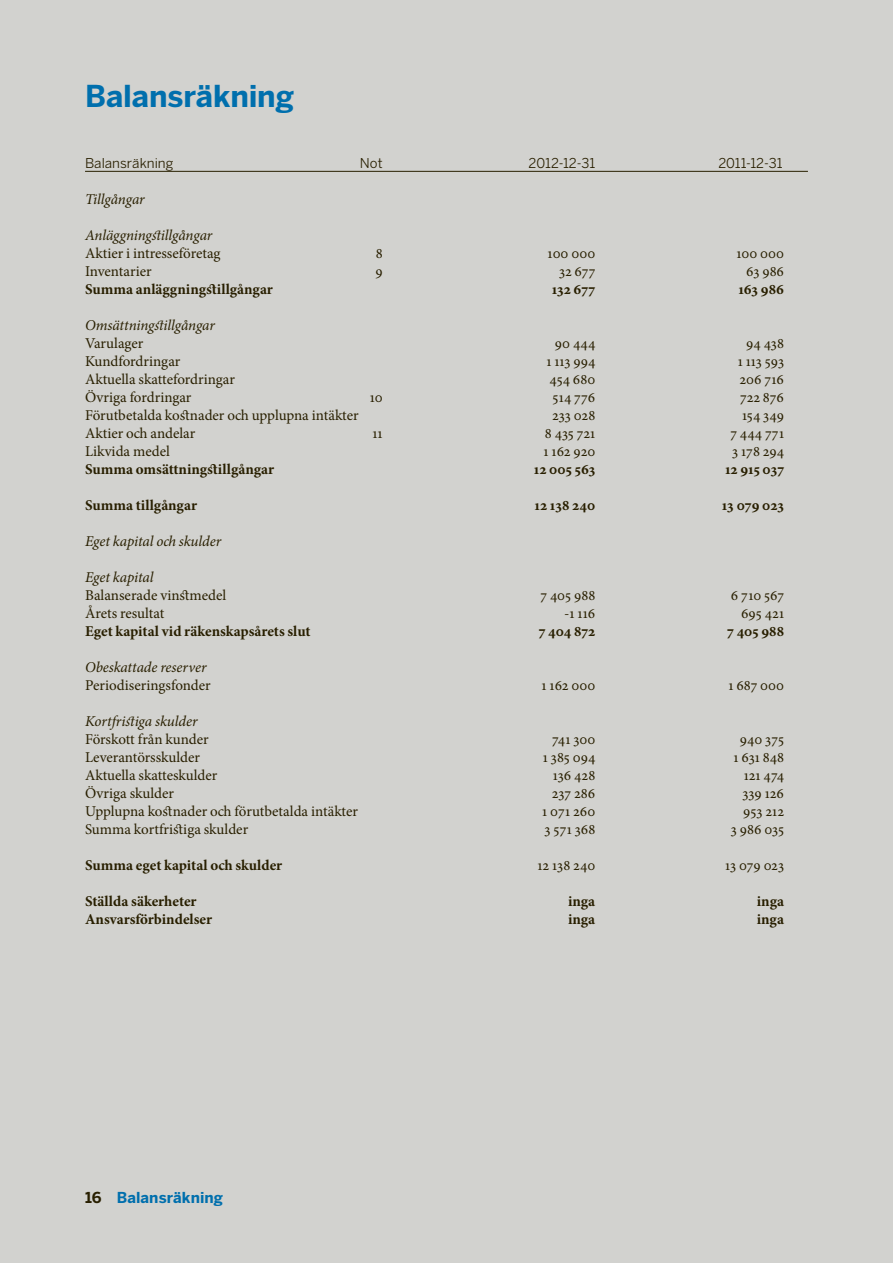
<style>
.page{position:relative;width:893px;height:1263px;background:#d2d2cf}
.page>*{position:absolute;margin:0;border:0;box-sizing:border-box;transform-origin:0 0}
.t1{font:700 30px "Benton Sans";letter-spacing:-.005em;color:#006fad}
.t2{font:15px "Minion Pro";color:#281f00}
.t3{font:700 15px "Minion Pro";color:#281f00}
.t4{font:italic 15px "Minion Pro";letter-spacing:-.005em;color:#281f00}
.t5{font:700 15px "Benton Sans";letter-spacing:.005em;color:#006fad}
.t6{font:13.5px "Benton Sans";color:#281f00}
.s1{color:#281f00}
</style>
<div class="page">
<hr style="left:85px;top:171px;width:723px;height:1px;background:#281f00">
<h1 class="t1" style="left:85px;top:78px;width:211px">Balansräkning</h1>
<p class="t6" style="left:85px;top:155px;width:90px">Balansräkning</p>
<p class="t6" style="left:360px;top:155px;width:24px">Not</p>
<p class="t6" style="left:529px;top:155px;width:68px">2012-12-31</p>
<p class="t6" style="left:718px;top:155px;width:66px">2011-12-31</p>
<p class="t4" style="left:85px;top:189px;width:61px">Tillgångar</p>
<p class="t4" style="left:85px;top:225px;width:129px">Anläggningstillgångar</p>
<p class="t2" style="left:85px;top:243px;width:137px">Aktier i intresseföretag</p>
<p class="t2" style="left:376px;top:243px;width:8px">8</p>
<p class="t2" style="left:548px;top:243px;width:49px">100 000</p>
<p class="t2" style="left:736px;top:243px;width:49px">100 000</p>
<p class="t2" style="left:85px;top:261px;width:68px">Inventarier</p>
<p class="t2" style="left:375px;top:261px;width:9px">9</p>
<p class="t2" style="left:559px;top:261px;width:38px">32 677</p>
<p class="t2" style="left:746px;top:261px;width:39px">63 986</p>
<p class="t3" style="left:85px;top:279px;width:189px">Summa anläggningstillgångar</p>
<p class="t3" style="left:552px;top:279px;width:45px">132 677</p>
<p class="t3" style="left:738px;top:279px;width:47px">163 986</p>
<p class="t4" style="left:85px;top:315px;width:131px">Omsättningstillgångar</p>
<p class="t2" style="left:85px;top:333px;width:60px">Varulager</p>
<p class="t2" style="left:555px;top:333px;width:42px">90 444</p>
<p class="t2" style="left:746px;top:333px;width:39px">94 438</p>
<p class="t2" style="left:85px;top:351px;width:97px">Kundfordringar</p>
<p class="t2" style="left:546px;top:351px;width:50px">1 113 994</p>
<p class="t2" style="left:738px;top:351px;width:48px">1 113 593</p>
<p class="t2" style="left:85px;top:369px;width:151px">Aktuella skattefordringar</p>
<p class="t2" style="left:549px;top:369px;width:47px">454 680</p>
<p class="t2" style="left:739px;top:369px;width:46px">206 716</p>
<p class="t2" style="left:85px;top:387px;width:108px">Övriga fordringar</p>
<p class="t2" style="left:370px;top:387px;width:15px">10</p>
<p class="t2" style="left:553px;top:387px;width:44px">514 776</p>
<p class="t2" style="left:740px;top:387px;width:45px">722 876</p>
<p class="t2" style="left:85px;top:405px;width:275px">Förutbetalda kostnader och upplupna intäkter</p>
<p class="t2" style="left:552px;top:405px;width:45px">233 028</p>
<p class="t2" style="left:742px;top:405px;width:44px">154 349</p>
<p class="t2" style="left:85px;top:423px;width:112px">Aktier och andelar</p>
<p class="t2" style="left:372px;top:423px;width:12px">11</p>
<p class="t2" style="left:545px;top:423px;width:52px">8 435 721</p>
<p class="t2" style="left:730px;top:423px;width:55px">7 444 771</p>
<p class="t2" style="left:85px;top:441px;width:86px">Likvida medel</p>
<p class="t2" style="left:544px;top:441px;width:53px">1 162 920</p>
<p class="t2" style="left:732px;top:441px;width:53px">3 178 294</p>
<p class="t3" style="left:85px;top:459px;width:191px">Summa omsättningstillgångar</p>
<p class="t3" style="left:534px;top:459px;width:63px">12 005 563</p>
<p class="t3" style="left:725px;top:459px;width:61px">12 915 037</p>
<p class="t3" style="left:85px;top:495px;width:114px">Summa tillgångar</p>
<p class="t3" style="left:535px;top:495px;width:62px">12 138 240</p>
<p class="t3" style="left:722px;top:495px;width:64px">13 079 023</p>
<p class="t4" style="left:85px;top:531px;width:138px">Eget kapital och skulder</p>
<p class="t4" style="left:85px;top:567px;width:70px">Eget kapital</p>
<p class="t2" style="left:85px;top:585px;width:143px">Balanserade vinstmedel</p>
<p class="t2" style="left:540px;top:585px;width:56px">7 405 988</p>
<p class="t2" style="left:731px;top:585px;width:55px">6 710 567</p>
<p class="t2" style="left:85px;top:603px;width:81px">Årets resultat</p>
<p class="t2" style="left:564px;top:603px;width:33px">-1 116</p>
<p class="t2" style="left:741px;top:603px;width:45px">695 421</p>
<p class="t3" style="left:85px;top:621px;width:227px">Eget kapital vid räkenskapsårets slut</p>
<p class="t3" style="left:539px;top:621px;width:58px">7 404 872</p>
<p class="t3" style="left:727px;top:621px;width:58px">7 405 988</p>
<p class="t4" style="left:85px;top:657px;width:123px">Obeskattade reserver</p>
<p class="t2" style="left:85px;top:675px;width:127px">Periodiseringsfonder</p>
<p class="t2" style="left:542px;top:675px;width:55px">1 162 000</p>
<p class="t2" style="left:728px;top:675px;width:57px">1 687 000</p>
<p class="t4" style="left:85px;top:711px;width:114px">Kortfristiga skulder</p>
<p class="t2" style="left:85px;top:729px;width:125px">Förskott från kunder</p>
<p class="t2" style="left:552px;top:729px;width:45px">741 300</p>
<p class="t2" style="left:740px;top:729px;width:46px">940 375</p>
<p class="t2" style="left:85px;top:747px;width:117px">Leverantörsskulder</p>
<p class="t2" style="left:543px;top:747px;width:54px">1 385 094</p>
<p class="t2" style="left:734px;top:747px;width:52px">1 631 848</p>
<p class="t2" style="left:85px;top:765px;width:134px">Aktuella skatteskulder</p>
<p class="t2" style="left:553px;top:765px;width:44px">136 428</p>
<p class="t2" style="left:744px;top:765px;width:42px">121 474</p>
<p class="t2" style="left:85px;top:783px;width:91px">Övriga skulder</p>
<p class="t2" style="left:552px;top:783px;width:45px">237 286</p>
<p class="t2" style="left:742px;top:783px;width:43px">339 126</p>
<p class="t2" style="left:85px;top:801px;width:274px">Upplupna kostnader och förutbetalda intäkter</p>
<p class="t2" style="left:542px;top:801px;width:55px">1 071 260</p>
<p class="t2" style="left:743px;top:801px;width:42px">953 212</p>
<p class="t2" style="left:85px;top:819px;width:165px">Summa kortfristiga skulder</p>
<p class="t2" style="left:544px;top:819px;width:52px">3 571 368</p>
<p class="t2" style="left:731px;top:819px;width:55px">3 986 035</p>
<p class="t3" style="left:85px;top:855px;width:199px">Summa eget kapital och skulder</p>
<p class="t2" style="left:537px;top:855px;width:59px">12 138 240</p>
<p class="t2" style="left:725px;top:855px;width:61px">13 079 023</p>
<p class="t3" style="left:85px;top:891px;width:113px">Ställda säkerheter</p>
<p class="t3" style="left:568px;top:891px;width:29px">inga</p>
<p class="t3" style="left:757px;top:891px;width:29px">inga</p>
<p class="t3" style="left:85px;top:909px;width:129px">Ansvarsförbindelser</p>
<p class="t3" style="left:568px;top:909px;width:29px">inga</p>
<p class="t3" style="left:757px;top:909px;width:29px">inga</p>
<p class="t5" style="left:85px;top:1188px;width:140px"><span class="s1">16</span> Balansräkning</p>
</div>
